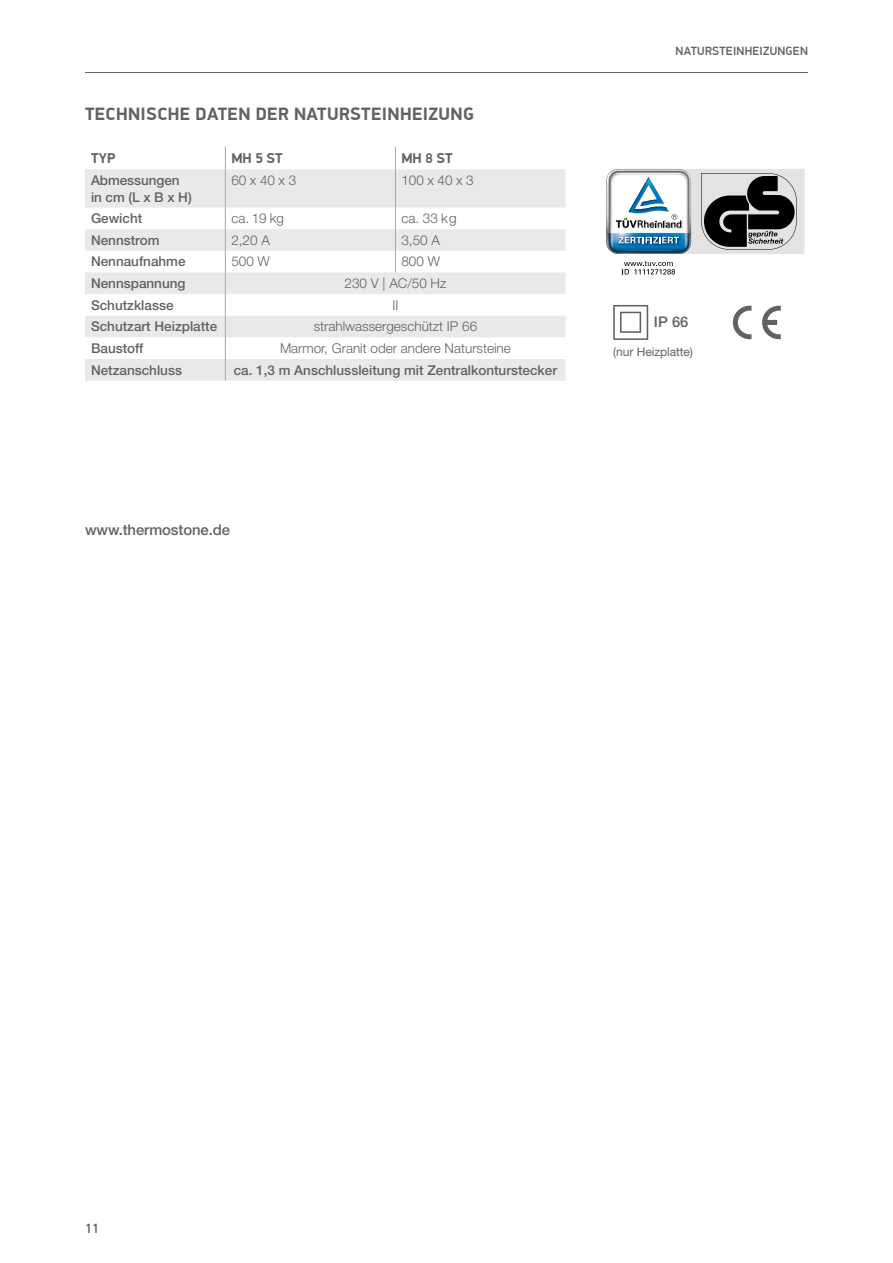
<style>
.page{position:relative;width:893px;height:1263px;background:#fff}
.page>*{position:absolute;margin:0;border:0;box-sizing:border-box;transform-origin:0 0}
.t1{font:700 18px "PF Din Display Pro";letter-spacing:.02em;color:#626261}
.t2{font:500 14.85px "Helvetica Neue LT Pro";letter-spacing:-.005em;color:#626261}
.t3{font:500 14.7px "Helvetica Neue LT Pro";color:#626261}
.t4{font:700 14.25px "PF Din Display Pro";color:#626261}
.t5{font:500 13.5px/16.5px "Helvetica Neue LT Pro";color:#626261}
.t6{font:300 13.5px "Helvetica Neue LT Pro";color:#626261}
.t7{font:500 13.5px "PF Din Display Pro";color:#626261}
.t8{font:500 12px "PF Din Display Pro";letter-spacing:.02em;color:#626261}
.t9{font:12px "Helvetica Neue LT Pro";letter-spacing:-.005em;color:#626261}
</style>
<div class="page">
<hr style="left:85px;top:72px;width:723px;height:1px;background:#626261">
<svg style="left:85px;top:169px;width:481px;height:212px;fill:#e9e9e9"></svg>
<svg style="left:225px;top:147px;width:1px;height:22px"></svg>
<svg style="left:395px;top:147px;width:1px;height:22px"></svg>
<hr style="left:225px;top:169px;width:1px;height:39px;background:#a7a7a8">
<hr style="left:395px;top:169px;width:1px;height:39px;background:#a7a7a8">
<svg style="left:395px;top:208px;width:1px;height:64px"></svg>
<svg style="left:225px;top:208px;width:1px;height:173px"></svg>
<svg style="left:733px;top:306px;width:18px;height:33px"></svg>
<svg style="left:762px;top:306px;width:19px;height:33px"></svg>
<svg style="left:613px;top:305px;width:35px;height:35px"></svg>
<svg style="left:606px;top:169px;width:198px;height:85px"></svg>
<svg style="left:624px;top:261px;width:51px;height:14px"></svg>
<h1 class="t1" style="left:85px;top:103px;width:390px">TECHNISCHE DATEN DER NATURSTEINHEIZUNG</h1>
<p class="t4" style="left:91px;top:150px;width:26px">TYP</p>
<p class="t4" style="left:231px;top:150px;width:53px">MH 5 ST</p>
<p class="t4" style="left:401px;top:150px;width:53px">MH 8 ST</p>
<p class="t5" style="left:91px;top:172px;width:102px">Abmessungen in cm (L x B x H)</p>
<p class="t6" style="left:231px;top:172px;width:66px">60 x 40 x 3</p>
<p class="t6" style="left:401px;top:172px;width:74px">100 x 40 x 3</p>
<p class="t5" style="left:91px;top:210px;width:53px">Gewicht</p>
<p class="t6" style="left:231px;top:210px;width:54px">ca. 19 kg</p>
<p class="t6" style="left:401px;top:210px;width:57px">ca. 33 kg</p>
<p class="t5" style="left:91px;top:232px;width:70px">Nennstrom</p>
<p class="t6" style="left:231px;top:232px;width:40px">2,20 A</p>
<p class="t6" style="left:401px;top:232px;width:40px">3,50 A</p>
<p class="t5" style="left:91px;top:253px;width:96px">Nennaufnahme</p>
<p class="t6" style="left:231px;top:253px;width:40px">500 W</p>
<p class="t6" style="left:401px;top:253px;width:40px">800 W</p>
<p class="t5" style="left:91px;top:275px;width:96px">Nennspannung</p>
<p class="t6" style="left:345px;top:275px;width:103px">230 V | AC/50 Hz</p>
<p class="t5" style="left:91px;top:297px;width:84px">Schutzklasse</p>
<p class="t6" style="left:392px;top:297px;width:7px">II</p>
<p class="t5" style="left:91px;top:318px;width:128px">Schutzart Heizplatte</p>
<p class="t6" style="left:314px;top:318px;width:165px">strahlwassergeschützt IP 66</p>
<p class="t5" style="left:91px;top:340px;width:54px">Baustoff</p>
<p class="t6" style="left:280px;top:340px;width:232px">Marmor, Granit oder andere Natursteine</p>
<p class="t5" style="left:91px;top:361px;width:93px">Netzanschluss</p>
<p class="t5" style="left:234px;top:361px;width:325px">ca. 1,3 m Anschlussleitung mit Zentralkonturstecker</p>
<p class="t8" style="left:676px;top:44px;width:134px">NATURSTEINHEIZUNGEN</p>
<p class="t3" style="left:654px;top:313px;width:36px">IP 66</p>
<p class="t9" style="left:613px;top:344px;width:81px">(nur Heizplatte)</p>
<p class="t2" style="left:85px;top:520px;width:147px">www.thermostone.de</p>
<p class="t7" style="left:85px;top:1220px;width:15px">11</p>
</div>
